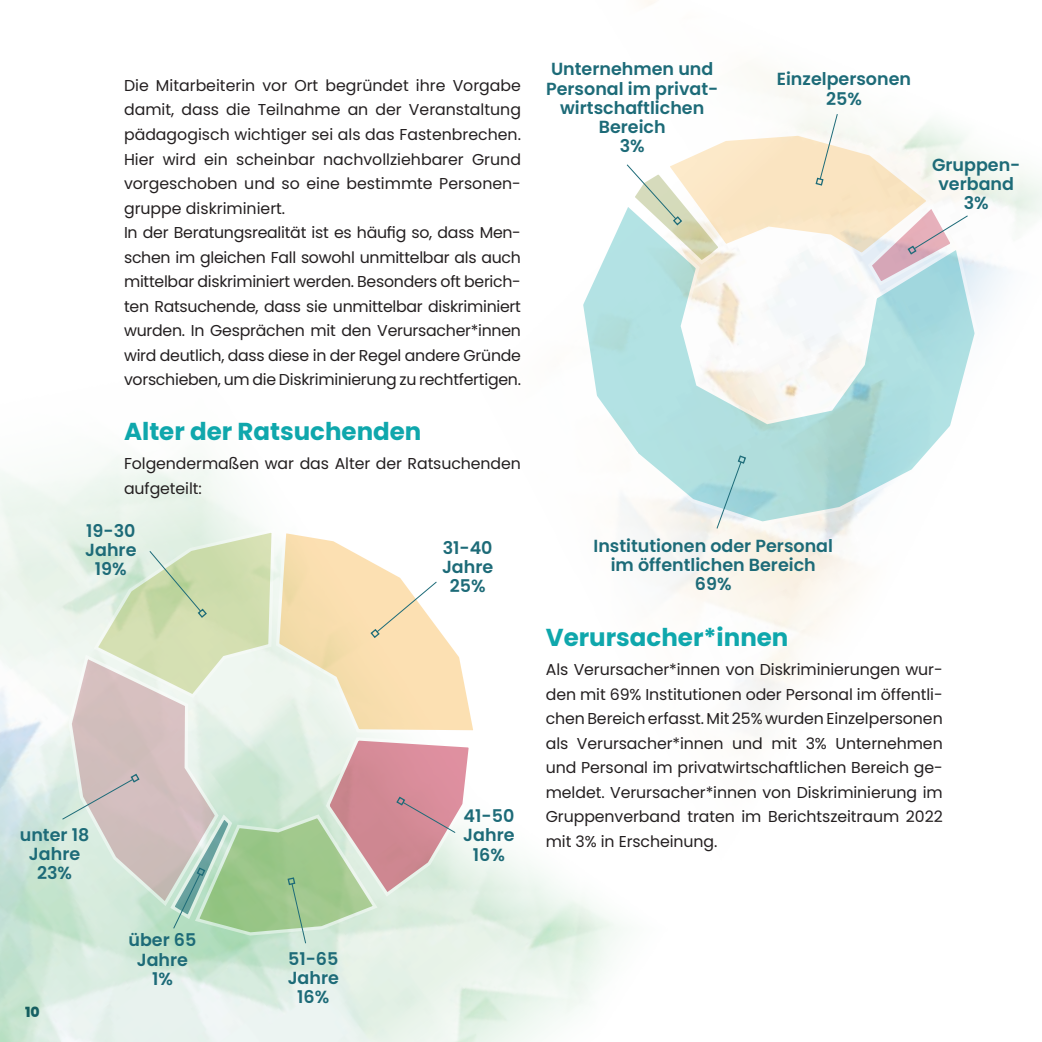
<style>
.page{position:relative;width:1042px;height:1042px;background:#fff}
.page>*{position:absolute;margin:0;border:0;box-sizing:border-box;transform-origin:0 0}
.t1{font:700 24.5px "Poppins";color:#0fa7ac}
.t2{font:600 17.5px/19.2px "Poppins";color:#1d6b78;text-align:center}
.t3{font:15.75px/24.5px "Poppins";letter-spacing:-.005em;color:#231f20}
.t4{font:800 14px "Poppins";color:#1d6b78}
</style>
<div class="page">
<svg style="left:61px;top:526px;width:418px;height:418px;background:#d8d9c4"></svg>
<img style="left:450px;top:0;width:592px;height:897px">
<svg style="left:578px;top:198px;width:402px;height:329px"></svg>
<svg style="left:626px;top:113px;width:343px;height:175px"></svg>
<svg style="left:716px;top:454px;width:31px;height:75px;background:#b1d9db"></svg>
<p class="t3" style="left:124px;top:73px;width:398px">Die Mitarbeiterin vor Ort begründet ihre Vorgabe damit, dass die Teilnahme an der Veranstaltung pädagogisch wichtiger sei als das Fastenbrechen.<br>Hier wird ein scheinbar nachvollziehbarer Grund vorgeschoben und so eine bestimmte Personen&shy;gruppe diskriminiert.<br>In der Beratungsrealität ist es häufig so, dass Men&shy;schen im gleichen Fall sowohl unmittelbar als auch mittelbar diskriminiert werden. Besonders oft berich&shy;ten Ratsuchende, dass sie unmittelbar diskriminiert wurden. In Gesprächen mit den Verursacher*innen wird deutlich, dass diese in der Regel andere Gründe vorschieben, um die Diskriminierung zu rechtfertigen.</p>
<h1 class="t1" style="left:124px;top:417px;width:299px">Alter der Ratsuchenden</h1>
<p class="t3" style="left:124px;top:451px;width:398px">Folgendermaßen war das Alter der Ratsuchenden aufgeteilt:</p>
<p class="t2" style="left:85px;top:521px;width:53px">19-30<br>Jahre<br>19%</p>
<p class="t2" style="left:20px;top:825px;width:71px">unter 18<br>Jahre<br>23%</p>
<p class="t4" style="left:25px;top:1004px;width:16px">10</p>
<p class="t2" style="left:128px;top:930px;width:69px">über 65<br>Jahre<br>1%</p>
<p class="t2" style="left:288px;top:949px;width:53px">51-65<br>Jahre<br>16%</p>
<p class="t2" style="left:442px;top:538px;width:53px">31-40<br>Jahre<br>25%</p>
<p class="t2" style="left:463px;top:806px;width:53px">41-50<br>Jahre<br>16%</p>
<p class="t2" style="left:546px;top:60px;width:174px">Unternehmen und<br>Personal im privat&shy;wirtschaftlichen<br>Bereich<br>3%</p>
<p class="t2" style="left:777px;top:70px;width:136px">Einzelpersonen<br>25%</p>
<p class="t2" style="left:932px;top:155px;width:90px">Gruppen&shy;verband<br>3%</p>
<p class="t2" style="left:593px;top:536px;width:241px">Institutionen oder Personal im öffentlichen Bereich<br>69%</p>
<h1 class="t1" style="left:546px;top:623px;width:244px">Verursacher*innen</h1>
<p class="t3" style="left:546px;top:657px;width:398px;text-align:justify">Als Verursacher*innen von Diskriminierungen wur&shy;den mit 69% Institutionen oder Personal im öffentli&shy;chen Bereich erfasst. Mit 25% wurden Einzelpersonen als Verursacher*innen und mit 3% Unternehmen und Personal im privatwirtschaftlichen Bereich ge&shy;meldet. Verursacher*innen von Diskriminierung im Gruppenverband traten im Berichtszeitraum 2022 mit 3% in Erscheinung.</p>
</div>
